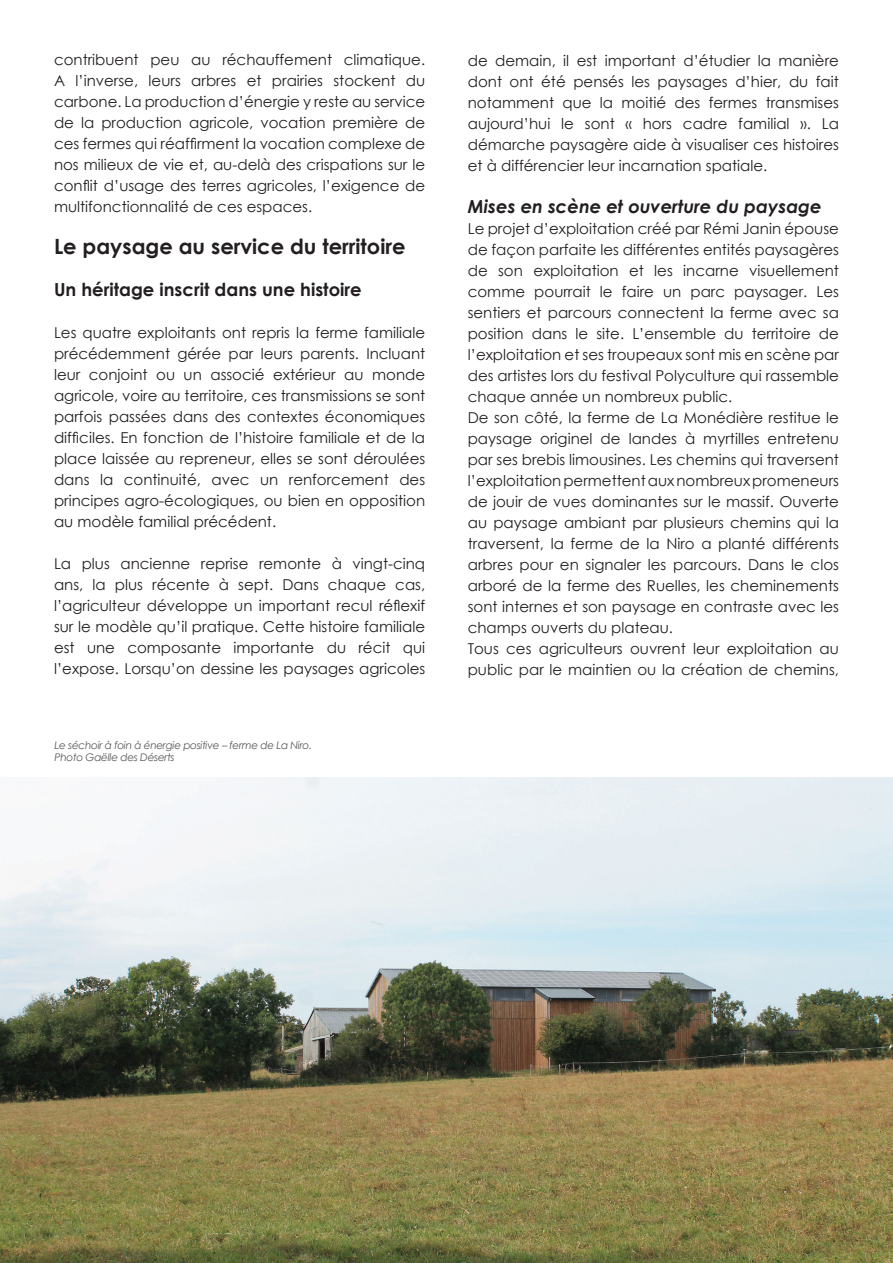
<style>
.page{position:relative;width:893px;height:1263px;background:#fff}
.page>*{position:absolute;margin:0;border:0;box-sizing:border-box;transform-origin:0 0}
.t1{font:700 21px "Century Gothic";color:#231f20}
.t2{font:700 18px "Century Gothic";color:#231f20}
.t3{font:italic 700 18px "Century Gothic";color:#231f20}
.t4{font:15px/21px "Century Gothic";color:#231f20;text-align:justify}
.t5{font:italic 10.5px/12.6px "Century Gothic";letter-spacing:-.03em;color:#57585a}
</style>
<div class="page">
<img style="left:0;top:778px;width:893px;height:485px">
<p class="t4" style="left:54px;top:49px;width:373px">contribuent peu au réchauffement climatique.<br>A l’inverse, leurs arbres et prairies stockent du carbone. La production d’énergie y reste au service de la production agricole, vocation première de ces fermes qui réaffirment la vocation complexe de nos milieux de vie et, au-delà des crispations sur le conflit d’usage des terres agricoles, l’exigence de multifonctionnalité de ces espaces.</p>
<h1 class="t1" style="left:54px;top:230px;width:353px">Le paysage au service du territoire</h1>
<p class="t2" style="left:54px;top:276px;width:309px">Un héritage inscrit dans une histoire</p>
<p class="t4" style="left:54px;top:322px;width:373px">Les quatre exploitants ont repris la ferme familiale précédemment gérée par leurs parents. Incluant leur conjoint ou un associé extérieur au monde agricole, voire au territoire, ces transmissions se sont parfois passées dans des contextes économiques difficiles. En fonction de l’histoire familiale et de la place laissée au repreneur, elles se sont déroulées dans la continuité, avec un renforcement des principes agro-écologiques, ou bien en opposition au modèle familial précédent.</p>
<p class="t4" style="left:54px;top:553px;width:373px">La plus ancienne reprise remonte à vingt-cinq ans, la plus récente à sept. Dans chaque cas, l’agriculteur développe un important recul réflexif sur le modèle qu’il pratique. Cette histoire familiale est une composante importante du récit qui l’expose. Lorsqu’on dessine les paysages agricoles</p>
<p class="t5" style="left:55px;top:738px;width:259px">Le séchoir à foin à énergie positive – ferme de La Niro.<br>Photo Gaëlle des Déserts</p>
<p class="t4" style="left:468px;top:49px;width:373px">de demain, il est important d’étudier la manière dont ont été pensés les paysages d’hier, du fait notamment que la moitié des fermes transmises aujourd’hui le sont « hors cadre familial ». La démarche paysagère aide à visualiser ces histoires et à différencier leur incarnation spatiale.</p>
<p class="t3" style="left:468px;top:192px;width:355px">Mises en scène et ouverture du paysage</p>
<p class="t4" style="left:468px;top:217px;width:373px;text-align:left">Le projet d’exploitation créé par Rémi Janin épouse de façon parfaite les différentes entités paysagères de son exploitation et les incarne visuellement comme pourrait le faire un parc paysager. Les sentiers et parcours connectent la ferme avec sa position dans le site. L’ensemble du territoire de l’exploitation et ses troupeaux sont mis en scène par des artistes lors du festival Polyculture qui rassemble chaque année un nombreux public.<br>De son côté, la ferme de La Monédière restitue le paysage originel de landes à myrtilles entretenu par ses brebis limousines. Les chemins qui traversent l’exploitation permettent aux nombreux promeneurs de jouir de vues dominantes sur le massif. Ouverte au paysage ambiant par plusieurs chemins qui la traversent, la ferme de la Niro a planté différents arbres pour en signaler les parcours. Dans le clos arboré de la ferme des Ruelles, les cheminements sont internes et son paysage en contraste avec les champs ouverts du plateau.<br>Tous ces agriculteurs ouvrent leur exploitation au public par le maintien ou la création de chemins,</p>
</div>
